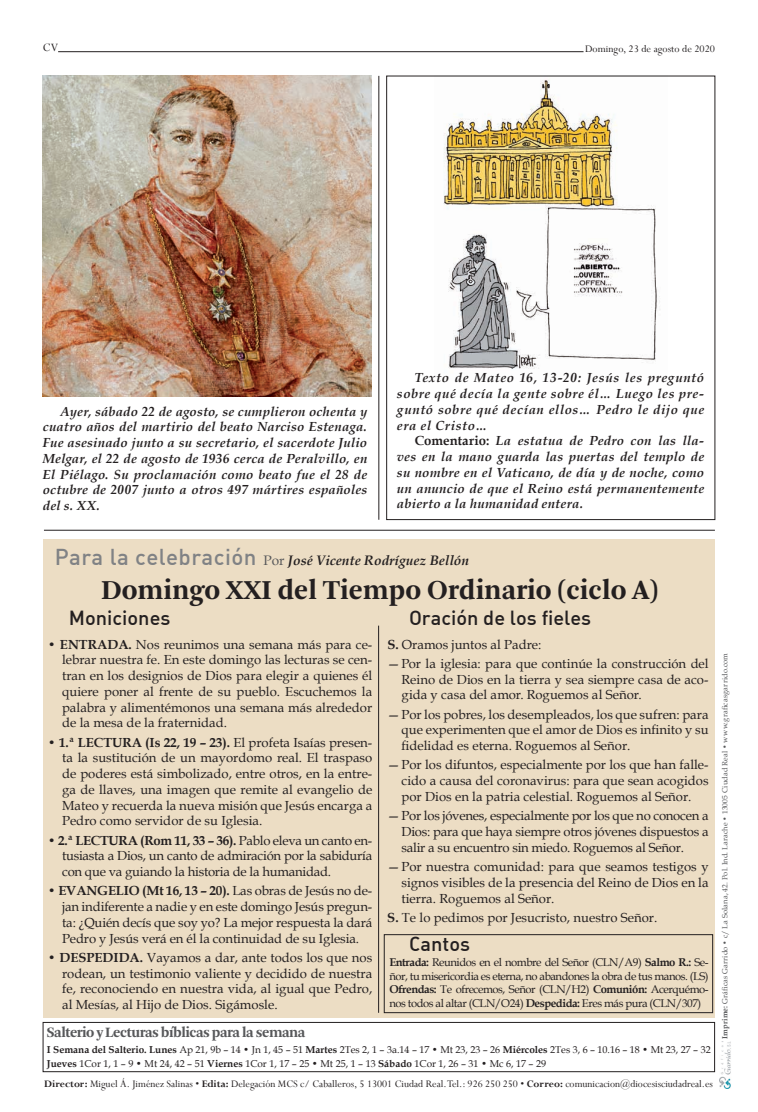
<style>
.page{position:relative;width:758px;height:1112px;background:#fff}
.page>*{position:absolute;margin:0;border:0;box-sizing:border-box;transform-origin:0 0}
.t1{font:700 28.75px "Arnhem";color:#231f20}
.t2{font:500 20px "DIN Alternate";color:#231f20}
.t3{font:700 15px "Arnhem";letter-spacing:-.03em;color:#57585a}
.t4{font:italic 700 13.75px "Book Antiqua";color:#231f20}
.t5{font:13.12px/15.8px "Book Antiqua";color:#231f20;text-align:justify}
.t6{font:italic 700 13.12px/15.8px "Book Antiqua";letter-spacing:.025em;color:#231f20;text-align:justify}
.t7{font:12.5px "Perpetua";color:#231f20}
.t8{font:11.25px/13.5px "Book Antiqua";letter-spacing:-.04em;color:#231f20;text-align:justify}
.t9{font:11.25px "Perpetua";color:#231f20}
.t10{font:11.12px "Perpetua";color:#231f20}
.t11{font:10px/13.8px "Book Antiqua";color:#231f20}
.t12{font:7.5px "Book Antiqua";letter-spacing:.02em;color:#57585a}
.s1{font-style:normal}
.s2{font-family:"DIN";font-weight:500;font-style:normal;font-size:22.5px;color:#808285}
.s3{font-weight:400;font-style:normal;color:#57585a}
.s4{font-weight:700}
</style>
<div class="page">
<div style="left:43px;top:1022px;width:672px;height:50px;border:1px solid #231f20"></div>
<div style="left:44px;top:539px;width:671px;height:479px;background:#ecddc4"></div>
<hr style="left:58px;top:51px;width:525px;height:1px;background:#231f20">
<img style="left:719px;top:1042px;width:12px;height:47px">
<img style="left:443px;top:80px;width:217px;height:289px">
<hr style="left:44px;top:530px;width:671px;height:1px;background:#231f20">
<hr style="left:378px;top:76px;width:1px;height:444px;background:#231f20">
<div style="left:384px;top:934px;width:328px;height:79px;border:1px solid #231f20"></div>
<hr style="left:378px;top:626px;width:1px;height:387px;background:#231f20">
<div style="left:386px;top:76px;width:329px;height:444px;border:1px solid #231f20"></div>
<img style="left:43px;top:76px;width:328px;height:320px">
<p class="t7" style="left:43px;top:39px;width:17px">CV</p>
<p class="t9" style="left:585px;top:42px;width:131px">Domingo, 23 de agosto de 2020</p>
<p class="t6" style="left:43px;top:403px;width:326px;text-indent:18px">Ayer, sábado 22 de agosto, se cumplieron ochenta y cuatro años del martirio del beato Narciso Estenaga.<br>Fue asesinado junto a su secretario, el sacerdote Julio Melgar, el 22 de agosto de 1936 cerca de Peralvillo, en El Piélago. Su proclamación como beato fue el 28 de octubre de 2007 junto a otros 497 mártires españoles del s. XX.</p>
<p class="t6" style="left:397px;top:370px;width:309px;text-indent:18px">Texto de Mateo 16, 13-20: Jesús les preguntó sobre qué decía la gente sobre él… Luego les pre&shy;guntó sobre qué decían ellos… Pedro le dijo que era el Cristo…</p>
<p class="t6" style="left:397px;top:433px;width:309px;text-indent:18px"><span class="s1">Comentario:</span> La estatua de Pedro con las lla&shy;ves en la mano guarda las puertas del templo de su nombre en el Vaticano, de día y de noche, como un anuncio de que el Reino está permanentemente abierto a la humanidad entera.</p>
<p class="t4" style="left:55px;top:551px;width:416px"><span class="s2">Para la celebración</span> <span class="s3">Por</span> José Vicente Rodríguez Bellón</p>
<p class="t1" style="left:101px;top:573px;width:559px">Domingo XXI del Tiempo Ordinario (ciclo A)</p>
<p class="t2" style="left:69px;top:605px;width:103px">Moniciones</p>
<p class="t2" style="left:409px;top:605px;width:184px">Oración de los fieles</p>
<p class="t5" style="left:62px;top:636px;width:312px;text-indent:-14px"><span class="s4">• ENTRADA.</span> Nos reunimos una semana más para ce&shy;lebrar nuestra fe. En este domingo las lecturas se cen&shy;tran en los designios de Dios para elegir a quienes él quiere poner al frente de su pueblo. Escuchemos la palabra y alimentémonos una semana más alrededor de la mesa de la fraternidad.</p>
<p class="t5" style="left:62px;top:734px;width:312px;text-indent:-14px"><span class="s4">• 1.ª LECTURA (Is 22, 19 – 23).</span> El profeta Isaías presen&shy;ta la sustitución de un mayordomo real. El traspaso de poderes está simbolizado, entre otros, en la entre&shy;ga de llaves, una imagen que remite al evangelio de Mateo y recuerda la nueva misión que Jesús encarga a Pedro como servidor de su Iglesia.</p>
<p class="t5" style="left:62px;top:832px;width:312px;text-indent:-14px"><span class="s4">• 2.ª LECTURA (Rom 11, 33 – 36).</span> Pablo eleva un canto en&shy;tusiasta a Dios, un canto de admiración por la sabiduría con que va guiando la historia de la humanidad.</p>
<p class="t5" style="left:62px;top:883px;width:312px;text-indent:-14px"><span class="s4">• EVANGELIO (Mt 16, 13 – 20).</span> Las obras de Jesús no de&shy;jan indiferente a nadie y en este domingo Jesús pregun&shy;ta: ¿Quién decís que soy yo? La mejor respuesta la dará Pedro y Jesús verá en él la continuidad de su Iglesia.</p>
<p class="t5" style="left:62px;top:949px;width:312px;text-indent:-14px"><span class="s4">• DESPEDIDA.</span> Vayamos a dar, ante todos los que nos rodean, un testimonio valiente y decidido de nuestra fe, reconociendo en nuestra vida, al igual que Pedro, al Mesías, al Hijo de Dios. Sigámosle.</p>
<p class="t5" style="left:387px;top:636px;width:156px"><span class="s4">S.</span> Oramos juntos al Padre:</p>
<p class="t5" style="left:401px;top:655px;width:308px;text-indent:-14px">—Por la iglesia: para que continúe la construcción del Reino de Dios en la tierra y sea siempre casa de aco&shy;gida y casa del amor. Roguemos al Señor.</p>
<p class="t5" style="left:401px;top:706px;width:308px;text-indent:-14px">—Por los pobres, los desempleados, los que sufren: para que experimenten que el amor de Dios es infinito y su fidelidad es eterna. Roguemos al Señor.</p>
<p class="t5" style="left:401px;top:757px;width:308px;text-indent:-14px">—Por los difuntos, especialmente por los que han falle&shy;cido a causa del coronavirus: para que sean acogidos por Dios en la patria celestial. Roguemos al Señor.</p>
<p class="t5" style="left:401px;top:808px;width:309px;text-indent:-14px">—Por los jóvenes, especialmente por los que no conocen a Dios: para que haya siempre otros jóvenes dispuestos a salir a su encuentro sin miedo. Roguemos al Señor.</p>
<p class="t5" style="left:401px;top:858px;width:309px;text-indent:-14px">—Por nuestra comunidad: para que seamos testigos y signos visibles de la presencia del Reino de Dios en la tierra. Roguemos al Señor.</p>
<p class="t5" style="left:387px;top:909px;width:271px"><span class="s4">S.</span> Te lo pedimos por Jesucristo, nuestro Señor.</p>
<p class="t2" style="left:409px;top:931px;width:63px">Cantos</p>
<p class="t8" style="left:389px;top:955px;width:321px"><span class="s4">Entrada:</span> Reunidos en el nombre del Señor (CLN/A9) <span class="s4">Salmo R.:</span> Se&shy;ñor, tu misericordia es eterna, no abandones la obra de tus manos. (LS)<br><span class="s4">Ofrendas:</span> Te ofrecemos, Señor (CLN/H2) <span class="s4">Comunión:</span> Acerquémo&shy;nos todos al altar (CLN/O24) <span class="s4">Despedida:</span> Eres más pura (CLN/307)</p>
<p class="t3" style="left:47px;top:1024px;width:260px">Salterio y Lecturas bíblicas para la semana</p>
<p class="t11" style="left:47px;top:1043px;width:665px"><span class="s4">I Semana del Salterio. Lunes</span> Ap 21, 9b – 14 • Jn 1, 45 – 51 <span class="s4">Martes</span> 2Tes 2, 1 – 3a.14 – 17 • Mt 23, 23 – 26 <span class="s4">Miércoles</span> 2Tes 3, 6 – 10.16 – 18 • Mt 23, 27 – 32<br><span class="s4">Jueves</span> 1Cor 1, 1 – 9 • Mt 24, 42 – 51 <span class="s4">Viernes</span> 1Cor 1, 17 – 25 • Mt 25, 1 – 13 <span class="s4">Sábado</span> 1Cor 1, 26 – 31 • Mc 6, 17 – 29</p>
<p class="t10" style="left:44px;top:1076px;width:670px"><span class="s4">Director:</span> Miguel Á. Jiménez Salinas • <span class="s4">Edita:</span> Delegación MCS c/ Caballeros, 5 13001 Ciudad Real. Tel.: 926 250 250 • <span class="s4">Correo:</span> comunicacion@diocesisciudadreal.es</p>
<p class="t12" style="left:719px;top:1039px;width:387px;rotate:-90deg"><span class="s4">Imprime:</span> Gráficas Garrido • c/ La Solana, 42. Pol. Ind. Larache • 13005 Ciudad Real • www.graficasgarrido.com</p>
</div>
